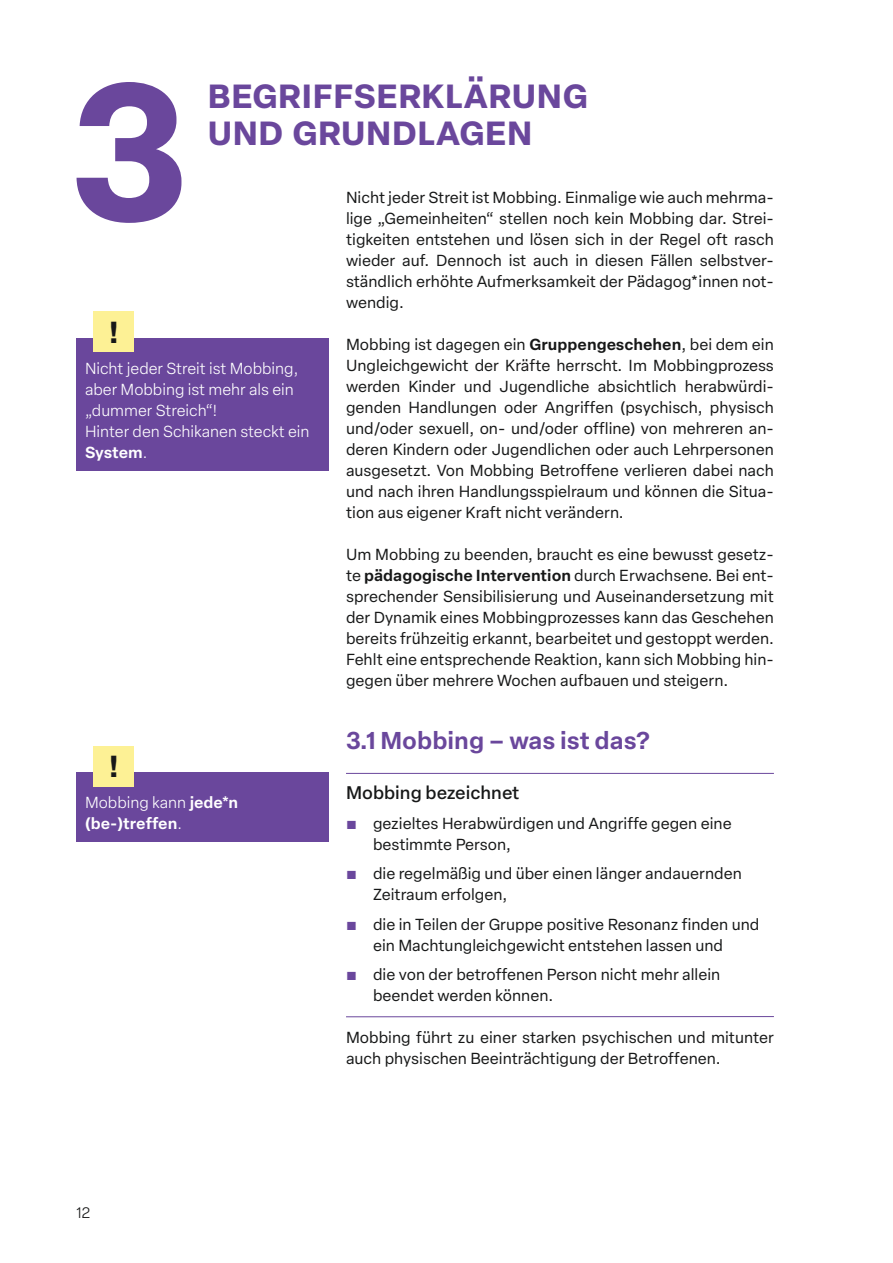
<style>
.page{position:relative;width:893px;height:1263px;background:#fff}
.page>*{position:absolute;margin:0;border:0;box-sizing:border-box;transform-origin:0 0}
._3__Unterüberschrift{font:700 191.4px "Elza Text";color:#6a479c}
._3__Unterüberschrift-2{font:700 33px/37.5px "Elza Text";letter-spacing:.02em;color:#6a479c}
.t1{font:700 30px "Elza Text";color:#171818}
._3_1_Unterüberschrift{font:600 24px "Elza Text";color:#6a479c}
.Aufzählung_Überschrift_lila{font:500 18px "Elza Text";color:#171818}
.Raster_Text{font:15.75px/21px "Elza Text";color:#171818;text-align:justify}
.Aufzählung{font:15.75px/21px "Elza Text";color:#171818}
.Infokasterl_dunkellila{font:300 15.75px/21px "Elza Text";color:#fff}
.Infokasterl_dunkellila-2{font:600 15.75px/21px "Elza Text";color:#fff}
.t2{font:300 15px "Elza Text";color:#171818}
.s1{font-weight:600}
.s2{font-weight:300}
.s3{color:#6a479c}
</style>
<div class="page">
<hr style="left:346px;top:773px;width:428px;height:1px;background:#6a479c">
<div style="left:77px;top:338px;width:252px;height:91px;background:#6a479c"></div>
<div style="left:77px;top:401px;width:252px;height:70px;background:#6a479c"></div>
<div style="left:94px;top:311px;width:40px;height:41px;background:#fdf195"></div>
<div style="left:77px;top:772px;width:252px;height:70px;background:#6a479c"></div>
<div style="left:94px;top:746px;width:40px;height:40px;background:#fdf195"></div>
<hr style="left:346px;top:1016px;width:428px;height:1px;background:#6a479c">
<p class="_3__Unterüberschrift" style="left:71px;top:5px;width:119px">3</p>
<p class="_3__Unterüberschrift-2" style="left:208px;top:76px;width:381px">BEGRIFFSERKLÄRUNG<br>UND GRUNDLAGEN</p>
<p class="Raster_Text" style="left:346px;top:186px;width:429px">Nicht jeder Streit ist Mobbing. Einmalige wie auch mehrma&shy;lige „Gemeinheiten“ stellen noch kein Mobbing dar. Strei&shy;tigkeiten entstehen und lösen sich in der Regel oft rasch wieder auf. Dennoch ist auch in diesen Fällen selbstver&shy;ständlich erhöhte Aufmerksamkeit der Pädagog*innen not&shy;wendig.</p>
<p class="Raster_Text" style="left:346px;top:333px;width:429px">Mobbing ist dagegen ein <span class="s1">Gruppengeschehen</span>, bei dem ein Ungleichgewicht der Kräfte herrscht. Im Mobbingprozess werden Kinder und Jugendliche absichtlich herabwürdi&shy;genden Handlungen oder Angriffen (psychisch, physisch und/oder sexuell, on- und/oder offline) von mehreren an&shy;deren Kindern oder Jugendlichen oder auch Lehrpersonen ausgesetzt. Von Mobbing Betroffene verlieren dabei nach und nach ihren Handlungsspielraum und können die Situa&shy;tion aus eigener Kraft nicht verändern.</p>
<p class="Raster_Text" style="left:346px;top:543px;width:429px">Um Mobbing zu beenden, braucht es eine bewusst gesetz&shy;te <span class="s1">pädagogische Intervention</span> durch Erwachsene. Bei ent&shy;sprechender Sensibilisierung und Auseinandersetzung mit der Dynamik eines Mobbingprozesses kann das Geschehen bereits frühzeitig erkannt, bearbeitet und gestoppt werden.<br>Fehlt eine entsprechende Reaktion, kann sich Mobbing hin&shy;gegen über mehrere Wochen aufbauen und steigern.</p>
<p class="t1" style="left:109px;top:309px;width:11px">!</p>
<p class="Infokasterl_dunkellila" style="left:85px;top:357px;width:215px">Nicht jeder Streit ist Mobbing, aber Mobbing ist mehr als ein „dummer Streich“!</p>
<p class="Infokasterl_dunkellila" style="left:85px;top:420px;width:226px">Hinter den Schikanen steckt ein<br><span class="s1">System</span>.</p>
<p class="t1" style="left:109px;top:743px;width:11px">!</p>
<p class="Infokasterl_dunkellila-2" style="left:85px;top:791px;width:154px"><span class="s2">Mobbing kann</span> jede*n (be-)treffen<span class="s2">.</span></p>
<p class="t2" style="left:77px;top:1202px;width:15px">12</p>
<p class="_3_1_Unterüberschrift" style="left:346px;top:721px;width:305px">3.1 Mobbing – was ist das?</p>
<p class="Aufzählung_Überschrift_lila" style="left:346px;top:779px;width:175px">Mobbing bezeichnet</p>
<p class="Aufzählung" style="left:373px;top:812px;width:360px;text-indent:-27px"><span class="s3">▪</span> gezieltes Herabwürdigen und Angriffe gegen eine bestimmte Person,</p>
<p class="Aufzählung" style="left:373px;top:862px;width:370px;text-indent:-27px"><span class="s3">▪</span> die regelmäßig und über einen länger andauernden<br>Zeitraum erfolgen,</p>
<p class="Aufzählung" style="left:346px;top:913px;width:415px;text-align:center"><span class="s3">▪</span> die in Teilen der Gruppe positive Resonanz finden und ein Machtungleichgewicht entstehen lassen und</p>
<p class="Aufzählung" style="left:373px;top:963px;width:349px;text-indent:-27px"><span class="s3">▪</span> die von der betroffenen Person nicht mehr allein beendet werden können.</p>
<p class="Raster_Text" style="left:346px;top:1026px;width:429px">Mobbing führt zu einer starken psychischen und mitunter auch physischen Beeinträchtigung der Betroffenen.</p>
</div>
